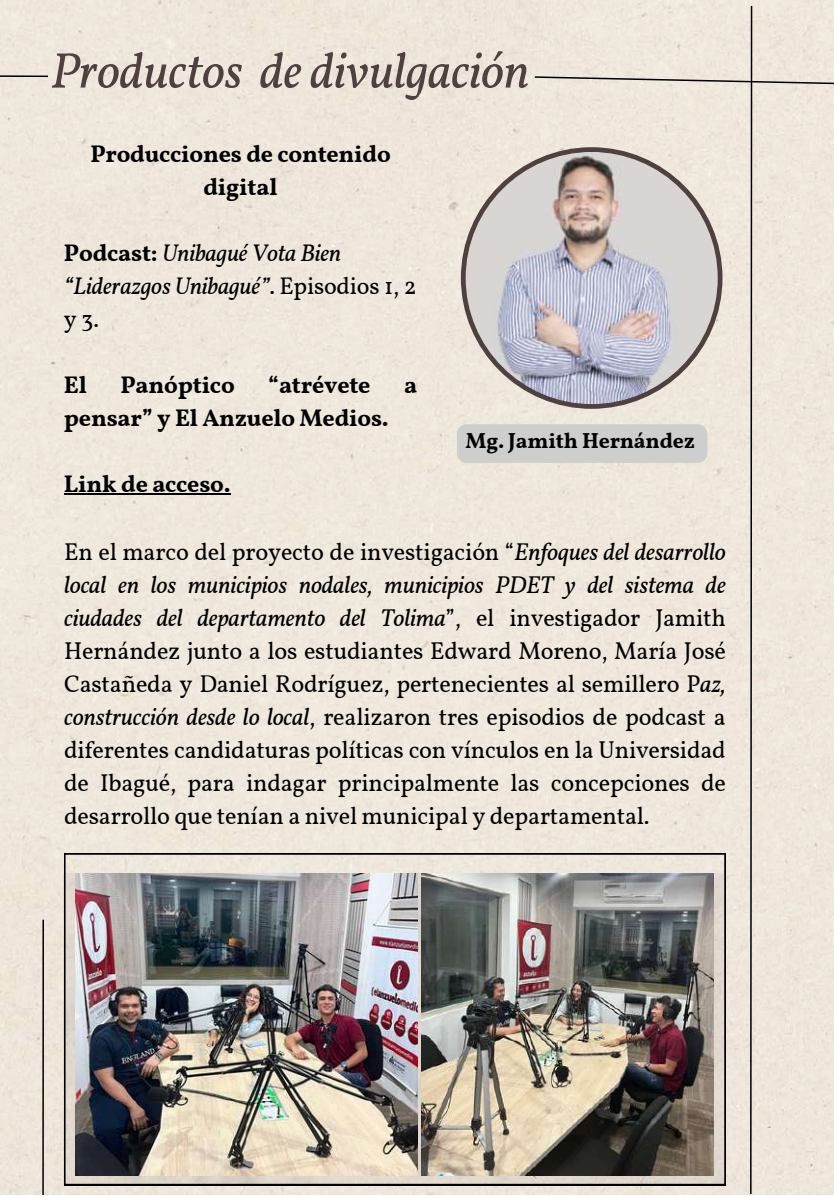
<style>
.page{position:relative;width:834px;height:1196px;background:#fff}
.page>*{position:absolute;margin:0;border:0;box-sizing:border-box;transform-origin:0 0}
.t1{font:italic 50.2px "Vollkorn";letter-spacing:-.01em;color:#4e4140}
.t2{font:24.2px/33px "Vollkorn";letter-spacing:-.01em;color:#000;text-align:justify}
.t3{font:700 24px/33px "Vollkorn";letter-spacing:-.01em;color:#000;text-align:center}
.t4{font:italic 24px/33px "Vollkorn";letter-spacing:-.01em;color:#000}
.t5{font:700 21.6px "Vollkorn";letter-spacing:-.01em;color:#000}
.s1{font-weight:700;font-style:normal}
.s2{font-style:normal}
.s3{font-style:italic}
</style>
<div class="page">
<div style="left:0;top:0;width:833px;height:1194px;background:#efe7dc"></div>
<svg style="left:0;top:74px;width:49px;height:4px"></svg>
<div style="left:533px;top:4px;width:300px;height:1190px;background:#efe7dc"></div>
<svg style="left:41px;top:918px;width:4px;height:276px"></svg>
<svg style="left:461px;top:147px;width:261px;height:262px;background:#c9c3c5"></svg>
<svg style="left:64px;top:853px;width:662px;height:332px;background:#cac3b9"></svg>
<img style="left:76px;top:873px;width:341px;height:302px">
<img style="left:422px;top:873px;width:292px;height:302px">
<div style="left:457px;top:424px;width:250px;height:39px;background:#cfcece;border-radius:10px"></div>
<hr style="left:64px;top:493px;width:166px;height:1px;background:#000">
<h1 class="t1" style="left:51px;top:40px;width:480px">Productos de divulgación</h1>
<p class="t3" style="left:90px;top:139px;width:302px">Producciones de contenido digital</p>
<p class="t4" style="left:64px;top:238px;width:354px"><span class="s1">Podcast:</span> Unibagué Vota Bien “Liderazgos Unibagué”<span class="s2">. Episodios 1, 2 y3.</span></p>
<p class="t3" style="left:64px;top:370px;width:25px">El</p>
<p class="t3" style="left:120px;top:370px;width:116px">Panóptico</p>
<p class="t3" style="left:268px;top:370px;width:104px">“atrévete</p>
<p class="t3" style="left:404px;top:370px;width:15px">a</p>
<p class="t3" style="left:64px;top:403px;width:326px">pensar” y El Anzuelo Medios.</p>
<p class="t3" style="left:64px;top:469px;width:168px">Link de acceso.</p>
<p class="t5" style="left:466px;top:427px;width:231px">Mg. Jamith Hernández</p>
<p class="t2" style="left:64px;top:538px;width:663px">En el marco del proyecto de investigación “<span class="s3">Enfoques del desarrollo local en los municipios nodales, municipios PDET y del sistema de ciudades del departamento del Tolima</span>”, el investigador Jamith Hernández junto a los estudiantes Edward Moreno, María José Castañeda y Daniel Rodríguez, pertenecientes al semillero P<span class="s3">az, construcción desde lo local</span>, realizaron tres episodios de podcast a diferentes candidaturas políticas con vínculos en la Universidad de Ibagué, para indagar principalmente las concepciones de desarrollo que tenían a nivel municipal y departamental.</p>
</div>
